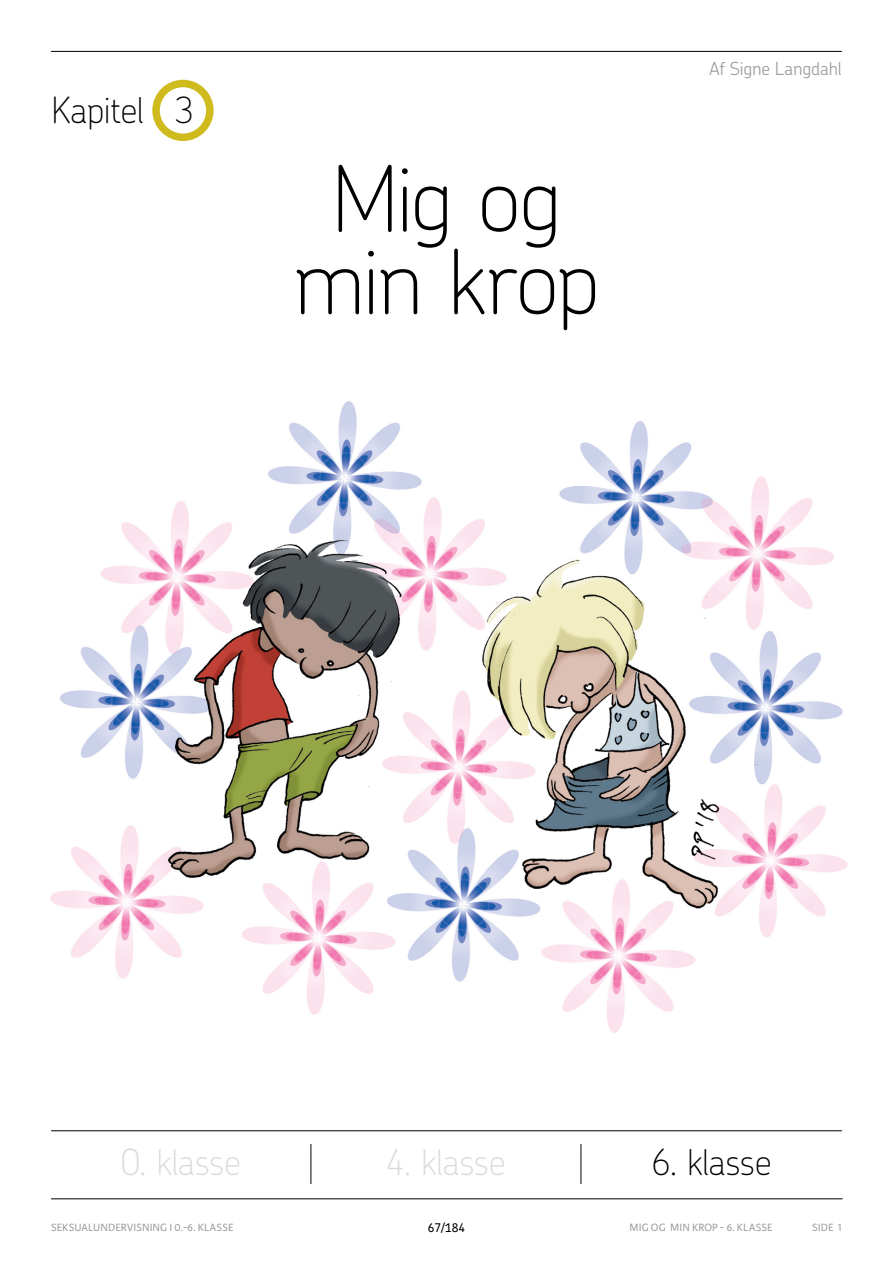
<style>
.page{position:relative;width:893px;height:1263px;background:#fff}
.page>*{position:absolute;margin:0;border:0;box-sizing:border-box;transform-origin:0 0}
.t1{font:100 90px/82.5px "Chevin Pro";letter-spacing:-.035em;color:#000;text-align:center}
.t2{font:100 36px "Chevin Pro";letter-spacing:-.01em;color:#000}
.t3{font:100 36px "Chevin Pro";letter-spacing:-.01em;color:#dadada}
.t4{font:300 18px "Chevin Pro";letter-spacing:-.01em;color:#9d9d9c}
.t5{font:500 12px "Chevin Pro";color:#000}
.t6{font:11.25px "Karmina Sans";letter-spacing:.01em;color:#9d9d9c}
</style>
<div class="page">
<hr style="left:51px;top:1198px;width:791px;height:1px;background:#000">
<hr style="left:51px;top:51px;width:791px;height:1px;background:#000">
<hr style="left:51px;top:1130px;width:791px;height:1px;background:#000">
<div style="left:152px;top:80px;width:62px;height:61px;border:8px solid #cfbb1e;border-radius:50%"></div>
<hr style="left:311px;top:1144px;width:1px;height:40px;background:#000">
<hr style="left:581px;top:1144px;width:1px;height:40px;background:#000">
<img style="left:50px;top:401px;width:798px;height:632px">
<h2 class="t2" style="left:51px;top:85px;width:145px">Kapitel 3</h2>
<h1 class="t1" style="left:293px;top:154px;width:309px">Mig og min krop</h1>
<h3 class="t4" style="left:709px;top:56px;width:134px">Af Signe Langdahl</h3>
<h2 class="t3" style="left:120px;top:1137px;width:122px">0. klasse</h2>
<h2 class="t3" style="left:385px;top:1137px;width:122px">4. klasse</h2>
<h2 class="t2" style="left:651px;top:1137px;width:122px">6. klasse</h2>
<p class="t6" style="left:51px;top:1221px;width:184px">SEKSUALUNDERVISNING I 0.-6. KLASSE</p>
<p class="t5" style="left:428px;top:1219px;width:39px">67/184</p>
<p class="t6" style="left:630px;top:1221px;width:4px">MIG</p>
<p class="t6" style="left:651px;top:1221px;width:88px">OG MIN KR OP - 6. KLASSE</p>
<p class="t6" style="left:812px;top:1221px;width:31px">SIDE 1</p>
</div>
